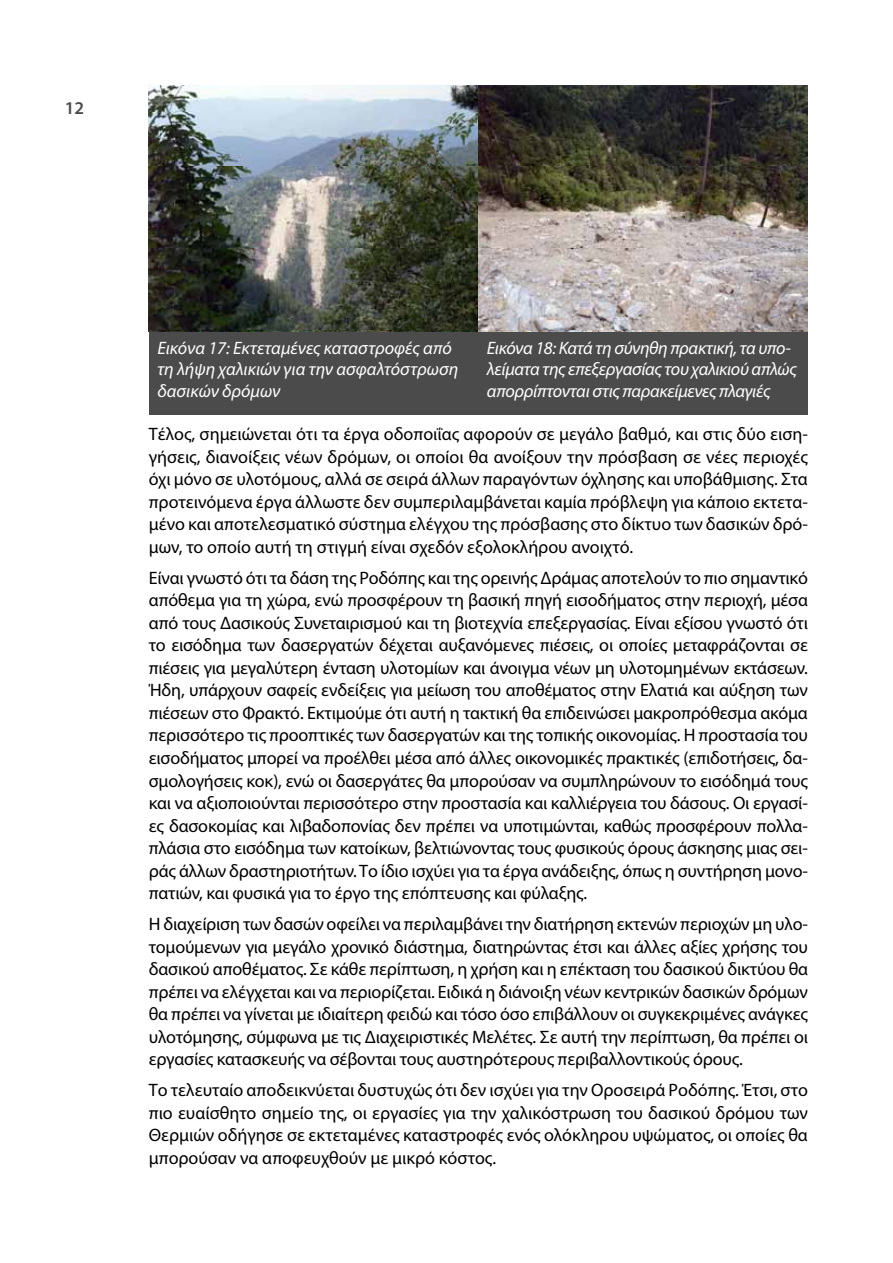
<style>
.page{position:relative;width:893px;height:1263px;background:#fff}
.page>*{position:absolute;margin:0;border:0;box-sizing:border-box;transform-origin:0 0}
.t1{font:18px/22.5px "Myriad Pro";letter-spacing:-.005em;color:#000;text-align:justify}
.t2{font:italic 18px/21.6px "Myriad Pro";letter-spacing:-.015em;color:#fff}
.t3{font:600 18px "Myriad Pro";color:#4b4b4b}
</style>
<div class="page">
<img style="left:149px;top:85px;width:659px;height:247px">
<div style="left:149px;top:332px;width:329px;height:82px;background:#4b4b4b"></div>
<div style="left:478px;top:332px;width:330px;height:82px;background:#4b4b4b"></div>
<p class="t3" style="left:65px;top:96px;width:21px">12</p>
<p class="t2" style="left:157px;top:337px;width:303px">Εικόνα 17: Εκτεταμένες καταστροφές από τη λήψη χαλικιών για την ασφαλτόστρωση δασικών δρόμων</p>
<p class="t2" style="left:487px;top:337px;width:311px">Εικόνα 18: Κατά τη σύνηθη πρακτική, τα υπο&shy;λείματα της επεξεργασίας του χαλικιού απλώς απορρίπτονται στις παρακείμενες πλαγιές</p>
<p class="t1" style="left:149px;top:423px;width:661px">Τέλος, σημειώνεται ότι τα έργα οδοποιΐας αφορούν σε μεγάλο βαθμό, και στις δύο ειση&shy;γήσεις, διανοίξεις νέων δρόμων, οι οποίοι θα ανοίξουν την πρόσβαση σε νέες περιοχές όχι μόνο σε υλοτόμους, αλλά σε σειρά άλλων παραγόντων όχλησης και υποβάθμισης. Στα προτεινόμενα έργα άλλωστε δεν συμπεριλαμβάνεται καμία πρόβλεψη για κάποιο εκτετα&shy;μένο και αποτελεσματικό σύστημα ελέγχου της πρόσβασης στο δίκτυο των δασικών δρό&shy;μων, το οποίο αυτή τη στιγμή είναι σχεδόν εξολοκλήρου ανοιχτό.</p>
<p class="t1" style="left:149px;top:566px;width:661px">Είναι γνωστό ότι τα δάση της Ροδόπης και της ορεινής Δράμας αποτελούν το πιο σημαντικό απόθεμα για τη χώρα, ενώ προσφέρουν τη βασική πηγή εισοδήματος στην περιοχή, μέσα από τους Δασικούς Συνεταιρισμού και τη βιοτεχνία επεξεργασίας. Είναι εξίσου γνωστό ότι το εισόδημα των δασεργατών δέχεται αυξανόμενες πιέσεις, οι οποίες μεταφράζονται σε πιέσεις για μεγαλύτερη ένταση υλοτομίων και άνοιγμα νέων μη υλοτομημένων εκτάσεων.<br>Ήδη, υπάρχουν σαφείς ενδείξεις για μείωση του αποθέματος στην Ελατιά και αύξηση των πιέσεων στο Φρακτό. Εκτιμούμε ότι αυτή η τακτική θα επιδεινώσει μακροπρόθεσμα ακόμα περισσότερο τις προοπτικές των δασεργατών και της τοπικής οικονομίας. Η προστασία του εισοδήματος μπορεί να προέλθει μέσα από άλλες οικονομικές πρακτικές (επιδοτήσεις, δα&shy;σμολογήσεις κοκ), ενώ οι δασεργάτες θα μπορούσαν να συμπληρώνουν το εισόδημά τους και να αξιοποιούνται περισσότερο στην προστασία και καλλιέργεια του δάσους. Οι εργασί&shy;ες δασοκομίας και λιβαδοπονίας δεν πρέπει να υποτιμώνται, καθώς προσφέρουν πολλα&shy;πλάσια στο εισόδημα των κατοίκων, βελτιώνοντας τους φυσικούς όρους άσκησης μιας σει&shy;ράς άλλων δραστηριοτήτων. Το ίδιο ισχύει για τα έργα ανάδειξης, όπως η συντήρηση μονο&shy;πατιών, και φυσικά για το έργο της επόπτευσης και φύλαξης.</p>
<p class="t1" style="left:149px;top:912px;width:661px">Η διαχείριση των δασών οφείλει να περιλαμβάνει την διατήρηση εκτενών περιοχών μη υλο&shy;τομούμενων για μεγάλο χρονικό διάστημα, διατηρώντας έτσι και άλλες αξίες χρήσης του δασικού αποθέματος. Σε κάθε περίπτωση, η χρήση και η επέκταση του δασικού δικτύου θα πρέπει να ελέγχεται και να περιορίζεται. Ειδικά η διάνοιξη νέων κεντρικών δασικών δρόμων θα πρέπει να γίνεται με ιδιαίτερη φειδώ και τόσο όσο επιβάλλουν οι συγκεκριμένες ανάγκες υλοτόμησης, σύμφωνα με τις Διαχειριστικές Μελέτες. Σε αυτή την περίπτωση, θα πρέπει οι εργασίες κατασκευής να σέβονται τους αυστηρότερους περιβαλλοντικούς όρους.</p>
<p class="t1" style="left:149px;top:1078px;width:661px">Το τελευταίο αποδεικνύεται δυστυχώς ότι δεν ισχύει για την Οροσειρά Ροδόπης. Έτσι, στο πιο ευαίσθητο σημείο της, οι εργασίες για την χαλικόστρωση του δασικού δρόμου των Θερμιών οδήγησε σε εκτεταμένες καταστροφές ενός ολόκληρου υψώματος, οι οποίες θα μπορούσαν να αποφευχθούν με μικρό κόστος.</p>
</div>
